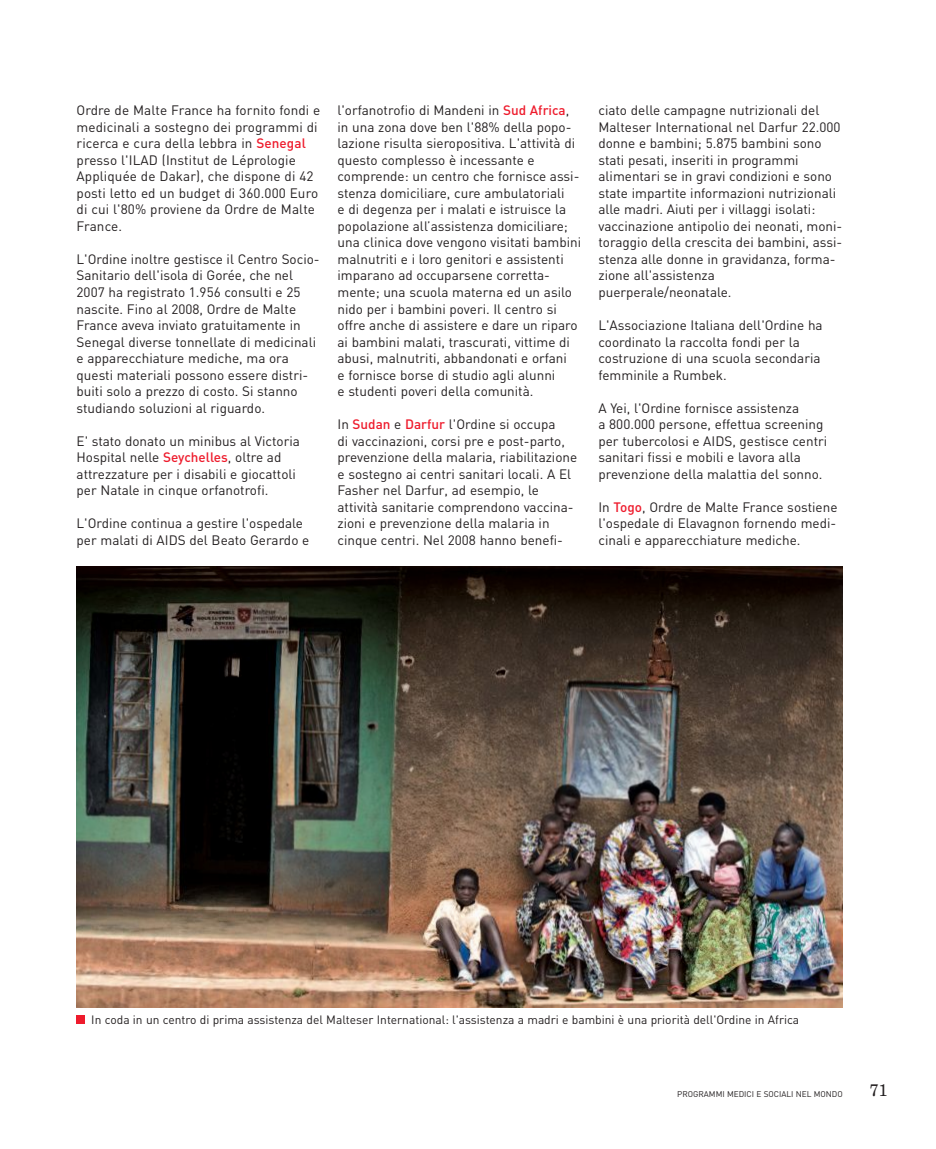
<style>
.page{position:relative;width:936px;height:1149px;background:#fff}
.page>*{position:absolute;margin:0;border:0;box-sizing:border-box;transform-origin:0 0}
.t1{font:16.5px "New Century Schlbk";color:#231f20}
.t2{font:13.5px/16.5px "DIN";color:#231f20}
.t3{font:12px "DIN";color:#231f20}
.t4{font:8.25px "DIN";color:#231f20}
.s1{font-weight:500;color:#ee1b2c}
</style>
<div class="page">
<img style="left:77px;top:566px;width:765px;height:440px">
<div style="left:77px;top:1014px;width:8px;height:9px;background:#ee1b2c"></div>
<p class="t2" style="left:77px;top:102px;width:245px">Ordre de Malte France ha fornito fondi e medicinali a sostegno dei programmi di ricerca e cura della lebbra in <span class="s1">Senegal </span>presso l'ILAD (Institut de Léprologie Appliquée de Dakar), che dispone di 42 posti letto ed un budget di 360.000 Euro di cui l'80% proviene da Ordre de Malte France.</p>
<p class="t2" style="left:77px;top:251px;width:244px">L'Ordine inoltre gestisce il Centro Socio-Sanitario dell'isola di Gorée, che nel 2007 ha registrato 1.956 consulti e 25 nascite. Fino al 2008, Ordre de Malte France aveva inviato gratuitamente in Senegal diverse tonnellate di medicinali e apparecchiature mediche, ma ora questi materiali possono essere distri&shy;buiti solo a prezzo di costo. Si stanno studiando soluzioni al riguardo.</p>
<p class="t2" style="left:77px;top:432px;width:225px">E' stato donato un minibus al Victoria Hospital nelle <span class="s1">Seychelles</span>, oltre ad attrezzature per i disabili e giocattoli per Natale in cinque orfanotrofi.</p>
<p class="t2" style="left:77px;top:515px;width:234px">L'Ordine continua a gestire l'ospedale per malati di AIDS del Beato Gerardo e</p>
<p class="t2" style="left:337px;top:102px;width:245px">l'orfanotrofio di Mandeni in <span class="s1">Sud Africa</span>, in una zona dove ben l'88% della popo&shy;lazione risulta sieropositiva. L'attività di questo complesso è incessante e comprende: un centro che fornisce assi&shy;stenza domiciliare, cure ambulatoriali<br>e di degenza per i malati e istruisce la popolazione all’assistenza domiciliare; una clinica dove vengono visitati bambini malnutriti e i loro genitori e assistenti imparano ad occuparsene corretta&shy;mente; una scuola materna ed un asilo nido per i bambini poveri. Il centro si offre anche di assistere e dare un riparo ai bambini malati, trascurati, vittime di abusi, malnutriti, abbandonati e orfani<br>e fornisce borse di studio agli alunni<br>e studenti poveri della comunità.</p>
<p class="t2" style="left:337px;top:416px;width:241px">In <span class="s1">Sudan</span> e <span class="s1">Darfur</span> l'Ordine si occupa<br>di vaccinazioni, corsi pre e post-parto, prevenzione della malaria, riabilitazione e sostegno ai centri sanitari locali. A El Fasher nel Darfur, ad esempio, le attività sanitarie comprendono vaccina&shy;zioni e prevenzione della malaria in cinque centri. Nel 2008 hanno benefi-</p>
<p class="t2" style="left:598px;top:102px;width:245px">ciato delle campagne nutrizionali del Malteser International nel Darfur 22.000 donne e bambini; 5.875 bambini sono stati pesati, inseriti in programmi alimentari se in gravi condizioni e sono state impartite informazioni nutrizionali alle madri. Aiuti per i villaggi isolati: vaccinazione antipolio dei neonati, moni&shy;toraggio della crescita dei bambini, assi&shy;stenza alle donne in gravidanza, forma&shy;zione all'assistenza puerperale/neonatale.</p>
<p class="t2" style="left:598px;top:317px;width:226px">L'Associazione Italiana dell'Ordine ha coordinato la raccolta fondi per la costruzione di una scuola secondaria femminile a Rumbek.</p>
<p class="t2" style="left:598px;top:399px;width:230px">A Yei, l'Ordine fornisce assistenza<br>a 800.000 persone, effettua screening per tubercolosi e AIDS, gestisce centri sanitari fissi e mobili e lavora alla prevenzione della malattia del sonno.</p>
<p class="t2" style="left:598px;top:498px;width:240px;text-align:justify">In <span class="s1">Togo</span>, Ordre de Malte France sostiene l'ospedale di Elavagnon fornendo medi&shy;cinali e apparecchiature mediche.</p>
<p class="t3" style="left:91px;top:1012px;width:709px">In coda in un centro di prima assistenza del Malteser International: l'assistenza a madri e bambini è una priorità dell'Ordine in Africa</p>
<p class="t4" style="left:677px;top:1088px;width:167px">PROGRAMMI MEDICI E SOCIALI NEL MONDO</p>
<p class="t1" style="left:869px;top:1079px;width:20px">71</p>
</div>
